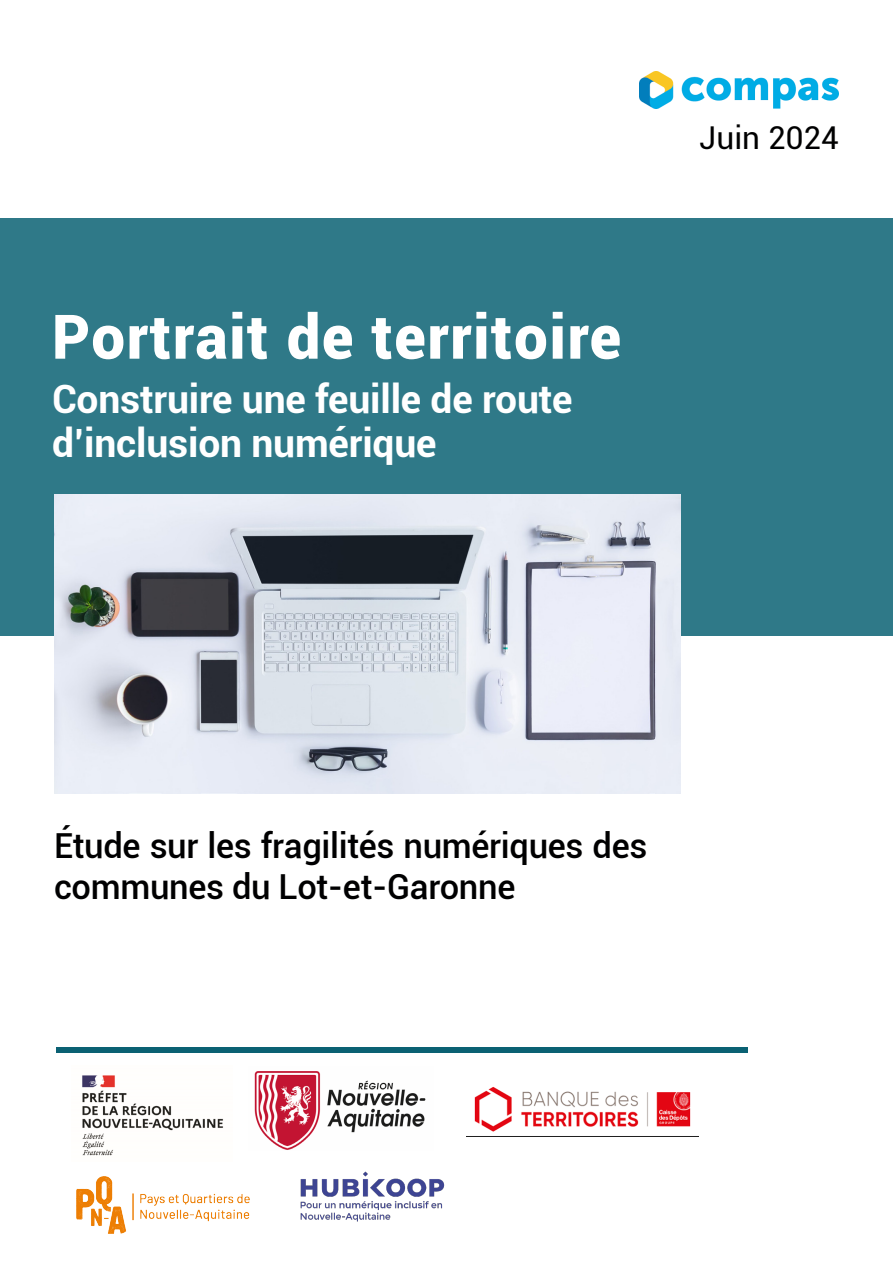
<style>
.page{position:relative;width:893px;height:1263px;background:#fff}
.page>*{position:absolute;margin:0;border:0;box-sizing:border-box;transform-origin:0 0}
.Titres{font:900 61.5px "Roboto";letter-spacing:.03em;color:#fff}
.Titres-2{font:700 39px "Roboto";letter-spacing:-.005em;color:#fff}
.Titres-3{font:500 34.5px/40.5px "Roboto";letter-spacing:-.01em;color:#000001}
.t1{font:31.5px "Roboto";color:#000001}
</style>
<div class="page">
<div style="left:0;top:218px;width:893px;height:418px;background:#2f7988"></div>
<img style="left:54px;top:494px;width:626px;height:300px">
<img style="left:639px;top:71px;width:200px;height:37px">
<div style="left:56px;top:1047px;width:692px;height:5px;background:#0a6173"></div>
<img style="left:474px;top:1087px;width:217px;height:45px">
<img style="left:254px;top:1071px;width:172px;height:79px">
<img style="left:82px;top:1075px;width:142px;height:81px">
<img style="left:77px;top:1176px;width:173px;height:57px">
<img style="left:300px;top:1171px;width:145px;height:51px">
<p class="Titres" style="left:52px;top:293px;width:570px">Portrait de territoire</p>
<p class="Titres-2" style="left:52px;top:371px;width:522px">Construire une feuille de route</p>
<p class="Titres-2" style="left:52px;top:415px;width:386px">d’inclusion numérique</p>
<p class="t1" style="left:699px;top:116px;width:141px">Juin 2024</p>
<p class="Titres-3" style="left:54px;top:824px;width:595px">Étude sur les fragilités numériques des communes du Lot-et-Garonne</p>
</div>
